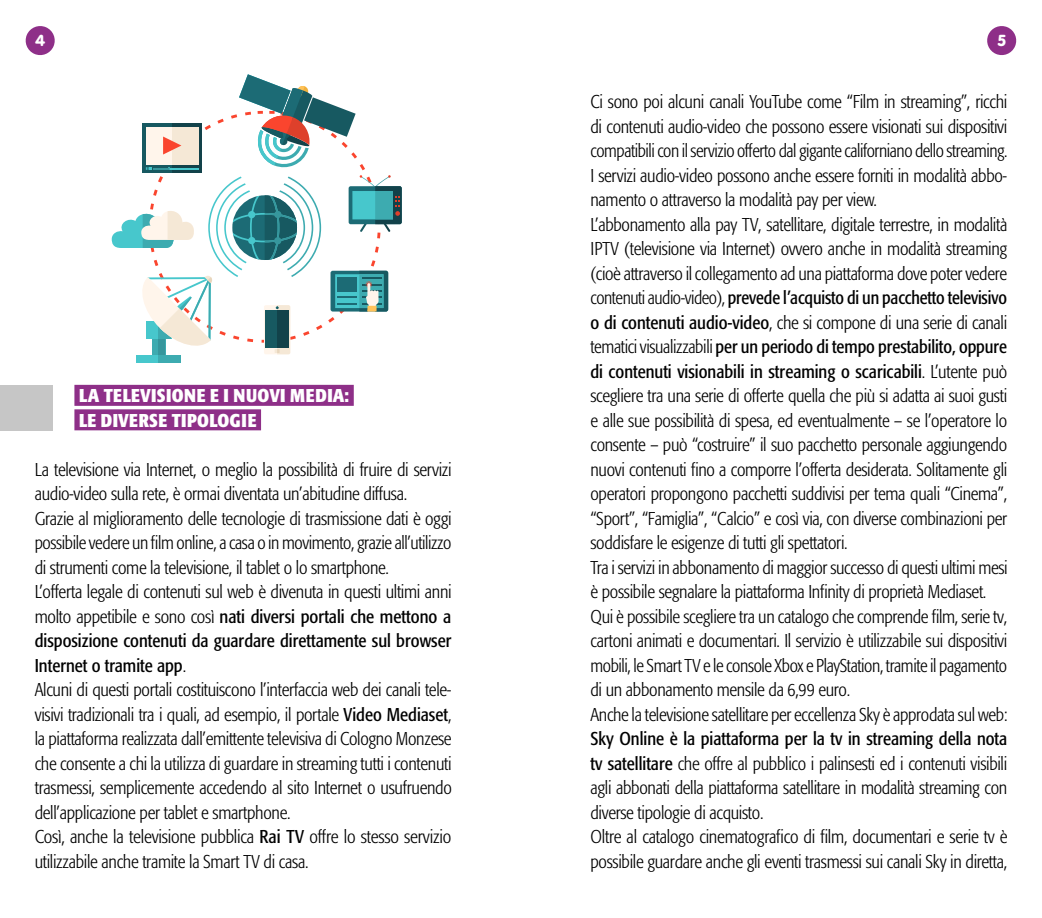
<style>
.page{position:relative;width:1042px;height:918px;background:#fff}
.page>*{position:absolute;margin:0;border:0;box-sizing:border-box;transform-origin:0 0}
.t1{font:300 condensed 18.38px/24.5px "Formata";letter-spacing:-.015em;color:#000}
.t2{font:700 condensed 18.38px/24.5px "Formata";letter-spacing:.02em;color:#fff}
.t3{font:900 15.75px "VAG Rounded Std";color:#fff}
.s1{font-weight:400}
</style>
<div class="page">
<svg style="left:25px;top:26px;width:30px;height:30px"></svg>
<svg style="left:987px;top:26px;width:30px;height:30px"></svg>
<div style="left:74px;top:385px;width:280px;height:21px;background:#8e2f88"></div>
<div style="left:74px;top:409px;width:187px;height:21px;background:#8e2f88"></div>
<div style="left:0;top:385px;width:52px;height:45px;background:#c6c6c6"></div>
<svg style="left:204px;top:114px;width:176px;height:214px"></svg>
<svg style="left:239px;top:74px;width:117px;height:94px"></svg>
<div style="left:152px;top:335px;width:13px;height:28px;background:#3dabb0"></div>
<div style="left:158px;top:335px;width:7px;height:28px;background:#36969c"></div>
<div style="left:136px;top:355px;width:45px;height:8px;background:#47c7cc"></div>
<div style="left:158px;top:355px;width:23px;height:8px;background:#3dabb0"></div>
<div style="left:349px;top:186px;width:53px;height:38px;background:#1c6b75;border-radius:2px"></div>
<div style="left:352px;top:191px;width:41px;height:28px;background:#47c7cc"></div>
<svg style="left:360px;top:175px;width:42px;height:57px"></svg>
<div style="left:330px;top:271px;width:58px;height:40px;background:#1c6b75;border-radius:2px"></div>
<div style="left:335px;top:274px;width:48px;height:34px;background:#47c7cc"></div>
<div style="left:337px;top:277px;width:20px;height:15px;background:#1c6b75"></div>
<hr style="left:337px;top:296px;width:20px;height:2px;background:#1c6b75">
<hr style="left:337px;top:303px;width:20px;height:2px;background:#1c6b75">
<svg style="left:359px;top:271px;width:29px;height:40px"></svg>
<svg style="left:112px;top:176px;width:209px;height:178px"></svg>
<div style="left:142px;top:123px;width:60px;height:50px;background:#175961"></div>
<div style="left:172px;top:123px;width:30px;height:50px;background:#12424a"></div>
<div style="left:146px;top:127px;width:53px;height:37px;background:#fff5eb"></div>
<div style="left:172px;top:127px;width:27px;height:37px;background:#f5e8d6"></div>
<svg style="left:163px;top:137px;width:18px;height:17px"></svg>
<hr style="left:155px;top:168px;width:44px;height:1px;background:#47c7cc">
<svg style="left:146px;top:167px;width:24px;height:3px"></svg>
<p class="t3" style="left:35px;top:31px;width:11px">4</p>
<p class="t3" style="left:997px;top:31px;width:9px">5</p>
<p class="t2" style="left:79px;top:383px;width:272px">LA TELEVISIONE E I NUOVI MEDIA:<br>LE DIVERSE TIPOLOGIE</p>
<p class="t1" style="left:35px;top:457px;width:419px">La televisione via Internet, o meglio la possibilità di fruire di servizi audio-video sulla rete, è ormai diventata un’abitudine diffusa.<br>Grazie al miglioramento delle tecnologie di trasmissione dati è oggi possibile vedere un film online, a casa o in movimento, grazie all’utilizzo di strumenti come la televisione, il tablet o lo smartphone.<br>L’offerta legale di contenuti sul web è divenuta in questi ultimi anni molto appetibile e sono così <span class="s1">nati diversi portali che mettono a disposizione contenuti da guardare direttamente sul browser Internet o tramite app</span>.<br>Alcuni di questi portali costituiscono l’interfaccia web dei canali tele&shy;visivi tradizionali tra i quali, ad esempio, il portale <span class="s1">Video Mediaset</span>, la piattaforma realizzata dall’emittente televisiva di Cologno Monzese che consente a chi la utilizza di guardare in streaming tutti i contenuti trasmessi, semplicemente accedendo al sito Internet o usufruendo dell’applicazione per tablet e smartphone.<br>Così, anche la televisione pubblica <span class="s1">Rai TV</span> offre lo stesso servizio utilizzabile anche tramite la Smart TV di casa.</p>
<p class="t1" style="left:590px;top:90px;width:419px">Ci sono poi alcuni canali YouTube come “Film in streaming”, ricchi di contenuti audio-video che possono essere visionati sui dispositivi compatibili con il servizio offerto dal gigante californiano dello streaming.<br>I servizi audio-video possono anche essere forniti in modalità abbo&shy;namento o attraverso la modalità pay per view.<br>L’abbonamento alla pay TV, satellitare, digitale terrestre, in modalità IPTV (televisione via Internet) ovvero anche in modalità streaming (cioè attraverso il collegamento ad una piattaforma dove poter vedere contenuti audio-video), <span class="s1">prevede l’acquisto di un pacchetto televisivo o di contenuti audio-video</span>, che si compone di una serie di canali tematici visualizzabili <span class="s1">per un periodo di tempo prestabilito, oppure di contenuti visionabili in streaming o scaricabili</span>. L’utente può scegliere tra una serie di offerte quella che più si adatta ai suoi gusti e alle sue possibilità di spesa, ed eventualmente – se l’operatore lo consente – può “costruire” il suo pacchetto personale aggiungendo nuovi contenuti fino a comporre l’offerta desiderata. Solitamente gli operatori propongono pacchetti suddivisi per tema quali “Cinema”, “Sport”, “Famiglia”, “Calcio” e così via, con diverse combinazioni per soddisfare le esigenze di tutti gli spettatori.<br>Tra i servizi in abbonamento di maggior successo di questi ultimi mesi è possibile segnalare la piattaforma Infinity di proprietà Mediaset.<br>Qui è possibile scegliere tra un catalogo che comprende film, serie tv, cartoni animati e documentari. Il servizio è utilizzabile sui dispositivi mobili, le Smart TV e le console Xbox e PlayStation, tramite il pagamento di un abbonamento mensile da 6,99 euro.<br>Anche la televisione satellitare per eccellenza Sky è approdata sul web:</p>
<p class="t1" style="left:590px;top:727px;width:419px"><span class="s1">Sky Online è la piattaforma per la tv in streaming della nota tv satellitare</span> che offre al pubblico i palinsesti ed i contenuti visibili agli abbonati della piattaforma satellitare in modalità streaming con diverse tipologie di acquisto.<br>Oltre al catalogo cinematografico di film, documentari e serie tv è possibile guardare anche gli eventi trasmessi sui canali Sky in diretta,</p>
</div>
